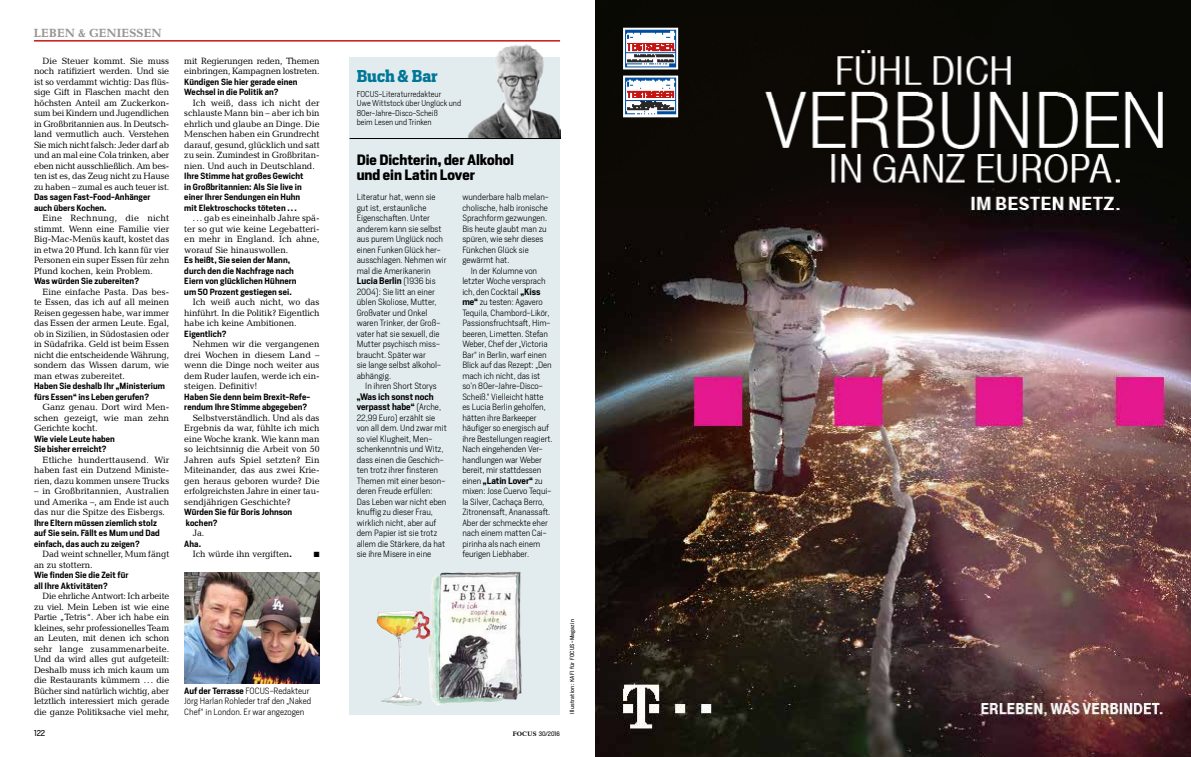
<style>
.page{position:relative;width:1191px;height:757px;background:#fff}
.page>*{position:absolute;margin:0;border:0;box-sizing:border-box;transform-origin:0 0}
.t1{font:700 16px "Heron Serif";color:#007797}
.t2{font:700 14px/15px "Heron Sans";color:#000}
.t3{font:700 12px "Candida Focus";letter-spacing:.02em;color:#989491}
.t4{font:9.2px/10.5px "Candida Focus Roman";letter-spacing:-.01em;color:#000;text-align:justify}
.t5{font:9.2px/10.5px "Candida Focus Roman";letter-spacing:-.01em;color:#000;scale:.96 1}
.t6{font:600 8.8px/10.5px "Heron Sans";color:#000}
.t7{font:300 8.5px/10.5px "Heron Sans";letter-spacing:-.005em;color:#000}
.t8{font:600 8.4px/10.5px "Heron Sans";letter-spacing:.01em;color:#000}
.t9{font:300 8px/9.5px "Heron Sans";color:#000}
.t10{font:8px "Heron Sans";color:#000}
.t11{font:7.5px "Zapf Dingbats";color:#000}
.t12{font:6px "Heron Sans";color:#000}
.t13{font:5.5px "Heron Sans";letter-spacing:.04em;color:#000}
.s1{font-family:"Heron Sans";font-weight:600;font-size:8.4px}
.s2{font-weight:600}
.s3{font-weight:300;font-size:8.5px}
.s4{font-weight:600;font-size:8.8px}
.s5{font-family:"Candida Focus";font-weight:700;font-size:6.5px}
</style>
<div class="page">
<hr style="left:34px;top:40px;width:526px;height:2px;background:#c61615">
<img style="left:184px;top:572px;width:135px;height:111px">
<div style="left:349px;top:58px;width:211px;height:657px;background:#e2ecef"></div>
<img style="left:461px;top:44px;width:99px;height:94px">
<hr style="left:349px;top:138px;width:211px;height:1px;background:#000">
<img style="left:376px;top:571px;width:146px;height:135px">
<img style="left:595px;top:0;width:596px;height:757px">
<h3 class="t3" style="left:34px;top:26px;width:129px">LEBEN &amp; GENIESSEN</h3>
<p class="t4" style="left:34px;top:55px;width:137px;text-indent:9px">Die Steuer kommt. Sie muss noch ratifiziert werden. Und sie ist so verdammt wichtig: Das flüs&shy;sige Gift in Flaschen macht den höchsten Anteil am Zuckerkon&shy;sum bei Kindern und Jugendlichen in Großbritannien aus. In Deutsch&shy;land vermutlich auch. Verstehen Sie mich nicht falsch: Jeder darf ab und an mal eine Cola trinken, aber eben nicht ausschließlich. Am bes&shy;ten ist es, das Zeug nicht zu Hause zu haben – zumal es auch teuer ist.</p>
<p class="t8" style="left:34px;top:192px;width:118px">Das sagen Fast-Food-Anhänger auch übers Kochen.</p>
<p class="t4" style="left:34px;top:213px;width:137px;text-indent:9px">Eine Rechnung, die nicht stimmt. Wenn eine Familie vier Big-Mac-Menüs kauft, kostet das in etwa 20 Pfund. Ich kann für vier Personen ein super Essen für zehn Pfund kochen, kein Problem.</p>
<p class="t8" style="left:34px;top:276px;width:106px">Was würden Sie zubereiten?</p>
<p class="t4" style="left:34px;top:286px;width:137px;text-indent:9px">Eine einfache Pasta. Das bes&shy;te Essen, das ich auf all meinen Reisen gegessen habe, war immer das Essen der armen Leute. Egal, ob in Sizilien, in Südostasien oder in Südafrika. Geld ist beim Essen nicht die entscheidende Währung, sondern das Wissen darum, wie man etwas zubereitet.</p>
<p class="t8" style="left:34px;top:381px;width:132px">Haben Sie deshalb Ihr „Ministerium fürs Essen“ ins Leben gerufen?</p>
<p class="t4" style="left:34px;top:402px;width:137px;text-indent:9px">Ganz genau. Dort wird Men&shy;schen gezeigt, wie man zehn Gerichte kocht.</p>
<p class="t8" style="left:34px;top:433px;width:82px">Wie viele Leute haben<br>Sie bisher erreicht?</p>
<p class="t4" style="left:34px;top:454px;width:137px;text-indent:9px">Etliche hunderttausend. Wir haben fast ein Dutzend Ministe&shy;rien, dazu kommen unsere Trucks</p>
<p class="t4" style="left:34px;top:486px;width:137px">– in Großbritannien, Australien und Amerika –, am Ende ist auch das nur die Spitze des Eisbergs.</p>
<p class="t8" style="left:34px;top:517px;width:127px">Ihre Eltern müssen ziemlich stolz auf Sie sein. Fällt es Mum und Dad einfach, das auch zu zeigen?</p>
<p class="t5" style="left:34px;top:549px;width:142px;text-indent:9px">Dad weint schneller, Mum fängt an zu stottern.</p>
<p class="t8" style="left:34px;top:570px;width:96px">Wie finden Sie die Zeit für all Ihre Aktivitäten?</p>
<p class="t4" style="left:34px;top:591px;width:137px;text-indent:9px">Die ehrliche Antwort: Ich arbeite zu viel. Mein Leben ist wie eine Partie „Tetris“. Aber ich habe ein kleines, sehr professionelles Team an Leuten, mit denen ich schon sehr lange zusammenarbeite.<br>Und da wird alles gut aufgeteilt:<br>Deshalb muss ich mich kaum um die Restaurants kümmern ... die Bücher sind natürlich wichtig, aber letztlich interessiert mich gerade die ganze Politiksache viel mehr,</p>
<p class="t4" style="left:184px;top:55px;width:137px">mit Regierungen reden, Themen einbringen, Kampagnen lostreten.</p>
<p class="t8" style="left:184px;top:76px;width:115px">Kündigen Sie hier gerade einen<br>Wechsel in die Politik an?</p>
<p class="t4" style="left:184px;top:97px;width:137px;text-indent:9px">Ich weiß, dass ich nicht der schlauste Mann bin – aber ich bin ehrlich und glaube an Dinge. Die Menschen haben ein Grundrecht darauf, gesund, glücklich und satt zu sein. Zumindest in Großbritan&shy;nien. Und auch in Deutschland.</p>
<p class="t8" style="left:184px;top:171px;width:121px">Ihre Stimme hat großes Gewicht in Großbritannien: Als Sie live in einer Ihrer Sendungen ein Huhn mit Elektroschocks töteten . . .</p>
<p class="t4" style="left:184px;top:213px;width:137px;text-indent:9px">... gab es eineinhalb Jahre spä&shy;ter so gut wie keine Legebatteri&shy;en mehr in England. Ich ahne, worauf Sie hinauswollen.</p>
<p class="t8" style="left:184px;top:255px;width:114px">Es heißt, Sie seien der Mann, durch den die Nachfrage nach<br>Eiern von glücklichen Hühnern um 50 Prozent gestiegen sei.</p>
<p class="t4" style="left:184px;top:297px;width:137px;text-indent:9px">Ich weiß auch nicht, wo das hinführt. In die Politik? Eigentlich habe ich keine Ambitionen.</p>
<p class="t8" style="left:184px;top:328px;width:44px">Eigentlich?</p>
<p class="t4" style="left:184px;top:339px;width:137px;text-indent:9px">Nehmen wir die vergangenen drei Wochen in diesem Land – wenn die Dinge noch weiter aus dem Ruder laufen, werde ich ein&shy;steigen. Definitiv!</p>
<p class="t8" style="left:184px;top:391px;width:127px">Haben Sie denn beim Brexit-Refe&shy;rendum Ihre Stimme abgegeben?</p>
<p class="t4" style="left:184px;top:412px;width:137px;text-indent:9px">Selbstverständlich. Und als das Ergebnis da war, fühlte ich mich eine Woche krank. Wie kann man so leichtsinnig die Arbeit von 50<br>Jahren aufs Spiel setzten? Ein Miteinander, das aus zwei Krie&shy;gen heraus geboren wurde? Die erfolgreichsten Jahre in einer tau&shy;sendjährigen Geschichte?</p>
<p class="t8" style="left:184px;top:507px;width:109px">Würden Sie für Boris Johnson kochen?</p>
<p class="t4" style="left:193px;top:528px;width:13px">Ja.</p>
<p class="t8" style="left:184px;top:538px;width:18px">Aha.</p>
<p class="t4" style="left:193px;top:549px;width:100px">Ich würde ihn vergiften<span class="s1">.</span></p>
<p class="t11" style="left:314px;top:551px;width:7px">■</p>
<p class="t7" style="left:184px;top:685px;width:128px"><span class="s2">Auf der Terrasse</span> FOCUS-Redakteur<br>Jörg Harlan Rohleder traf den „Naked<br>Chef“ in London. Er war angezogen</p>
<h1 class="t1" style="left:357px;top:66px;width:83px">Buch &amp; Bar</h1>
<p class="t9" style="left:357px;top:89px;width:106px">FOCUS-Literaturredakteur<br>Uwe Wittstock über Unglück und<br>80er-Jahre-Disco-Scheiß<br>beim Lesen und Trinken</p>
<h2 class="t2" style="left:357px;top:152px;width:159px">Die Dichterin, der Alkohol und ein Latin Lover</h2>
<p class="t7" style="left:357px;top:192px;width:91px">Literatur hat, wenn sie gut ist, erstaunliche<br>Eigenschaften. Unter anderem kann sie selbst aus purem Unglück noch einen Funken Glück her&shy;ausschlagen. Nehmen wir mal die Amerikanerin</p>
<p class="t6" style="left:357px;top:276px;width:81px">Lucia Berlin <span class="s3">(1936 bis</span></p>
<p class="t7" style="left:357px;top:286px;width:86px">2004): Sie litt an einer üblen Skoliose, Mutter,<br>Großvater und Onkel waren Trinker, der Groß&shy;vater hat sie sexuell, die<br>Mutter psychisch miss&shy;braucht. Später war<br>sie lange selbst alkohol&shy;abhängig.</p>
<p class="t7" style="left:365px;top:381px;width:73px">In ihren Short Storys</p>
<p class="t6" style="left:357px;top:391px;width:86px">„Was ich sonst noch verpasst habe“ <span class="s3">(Arche,</span></p>
<p class="t7" style="left:357px;top:412px;width:92px">22,99 Euro) erzählt sie von all dem. Und zwar mit so viel Klugheit, Men&shy;schenkenntnis und Witz, dass einen die Geschich&shy;ten trotz ihrer finsteren<br>Themen mit einer beson&shy;deren Freude erfüllen:<br>Das Leben war nicht eben knuffig zu dieser Frau, wirklich nicht, aber auf dem Papier ist sie trotz allem die Stärkere, da hat sie ihre Misere in eine</p>
<p class="t7" style="left:462px;top:192px;width:88px">wunderbare halb melan&shy;cholische, halb ironische<br>Sprachform gezwungen.<br>Bis heute glaubt man zu spüren, wie sehr dieses<br>Fünkchen Glück sie gewärmt hat.</p>
<p class="t7" style="left:462px;top:265px;width:92px;text-indent:9px">In der Kolumne von letzter Woche versprach ich, den Cocktail <span class="s4">„Kiss me“</span> zu testen: Agavero<br>Tequila, Chambord-Likör,<br>Passionsfruchtsaft, Him&shy;beeren, Limetten. Stefan<br>Weber, Chef der „Victoria<br>Bar“ in Berlin, warf einen<br>Blick auf das Rezept: „Den mach ich nicht, das ist so’n 80er-Jahre-Disco-<br>Scheiß.“ Vielleicht hätte es Lucia Berlin geholfen, hätten ihre Barkeeper häufiger so energisch auf ihre Bestellungen reagiert.<br>Nach eingehenden Ver&shy;handlungen war Weber bereit, mir stattdessen</p>
<p class="t6" style="left:462px;top:475px;width:82px"><span class="s3">einen</span> „Latin Lover“ <span class="s3">zu</span></p>
<p class="t7" style="left:462px;top:486px;width:90px">mixen: Jose Cuervo Tequi&shy;la Silver, Cachaça Berro,<br>Zitronensaft, Ananassaft.<br>Aber der schmeckte eher nach einem matten Cai&shy;pirinha als nach einem feurigen Liebhaber.</p>
<p class="t10" style="left:34px;top:728px;width:13px">122</p>
<p class="t12" style="left:513px;top:730px;width:49px"><span class="s5">FOCUS</span> 30/2016</p>
<p class="t13" style="left:568px;top:714px;width:96px;rotate:-90deg">Illustration: KAFI für FOCUS-Magazin</p>
</div>
